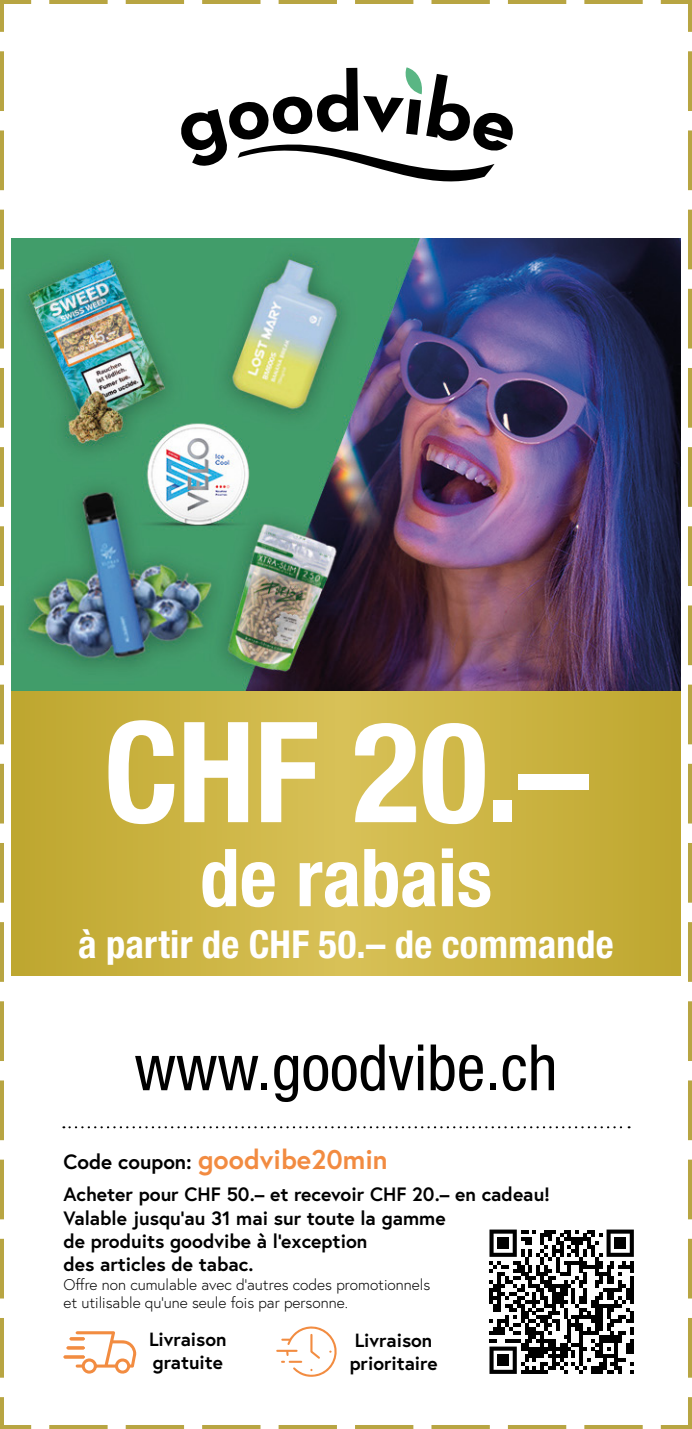
<style>
.page{position:relative;width:692px;height:1429px;background:#fff}
.page>*{position:absolute;margin:0;border:0;box-sizing:border-box;transform-origin:0 0}
.t1{font:700 condensed 140px "Helvetica Neue LT Pro";color:#fff}
.t2{font:700 107.2px "Europa";color:#fff}
.t3{font:700 81.6px "Europa";letter-spacing:-.01em;color:#fff}
.t4{font:700 condensed 80px "Helvetica Neue LT Pro";letter-spacing:-.005em;color:#fff}
.t5{font:700 64px "Europa";color:#000}
.t6{font:condensed 64px "Helvetica Neue LT";color:#000}
.t7{font:700 condensed 38.4px "Helvetica Neue LT Pro";letter-spacing:.01em;color:#fff}
.t8{font:700 32px "Europa";letter-spacing:-.01em;color:#fff}
.t9{font:700 27.2px "Europa";color:#f28b41}
.t10{font:700 19.2px/23.2px "Europa";color:#000}
.t11{font:300 15.6px/18.4px "Europa";color:#000}
.s1{font-size:20.8px;color:#000}
</style>
<div class="page">
<img style="left:0;top:0;width:692px;height:1429px">
<h1 class="t1" style="left:104px;top:687px;width:486px">CHF 20.–</h1>
<h3 class="t4" style="left:200px;top:829px;width:294px">de rabais</h3>
<h3 class="t7" style="left:78px;top:921px;width:537px">à partir de CHF 50.– de commande</h3>
<h2 class="t2" style="left:135px;top:697px;width:439px">CHF 20._</h2>
<h3 class="t3" style="left:177px;top:805px;width:339px">de rabais</h3>
<h3 class="t8" style="left:97px;top:908px;width:499px">à partir de CHF 50.– de commande</h3>
<h3 class="t5" style="left:89px;top:1016px;width:516px">www.goodvibe.ch</h3>
<h3 class="t6" style="left:134px;top:1030px;width:424px">www.goodvibe.ch</h3>
<h3 class="t9" style="left:63px;top:1141px;width:326px"><span class="s1">Code coupon:</span> goodvibe20min</h3>
<p class="t10" style="left:63px;top:1182px;width:488px">Acheter pour CHF 50.– et recevoir CHF 20.– en cadeau!<br>Valable jusqu’au 31 mai sur toute la gamme<br>de produits goodvibe à l'exception<br>des articles de tabac.</p>
<p class="t11" style="left:63px;top:1274px;width:368px">Offre non cumulable avec d’autres codes promotionnels et utilisable qu’une seule fois par personne.</p>
<p class="t10" style="left:149px;top:1327px;width:79px">Livraison gratuite</p>
<p class="t10" style="left:350px;top:1328px;width:89px">Livraison prioritaire</p>
<p class="t11" style="left:75px;top:1274px;width:6px">f</p>
</div>
